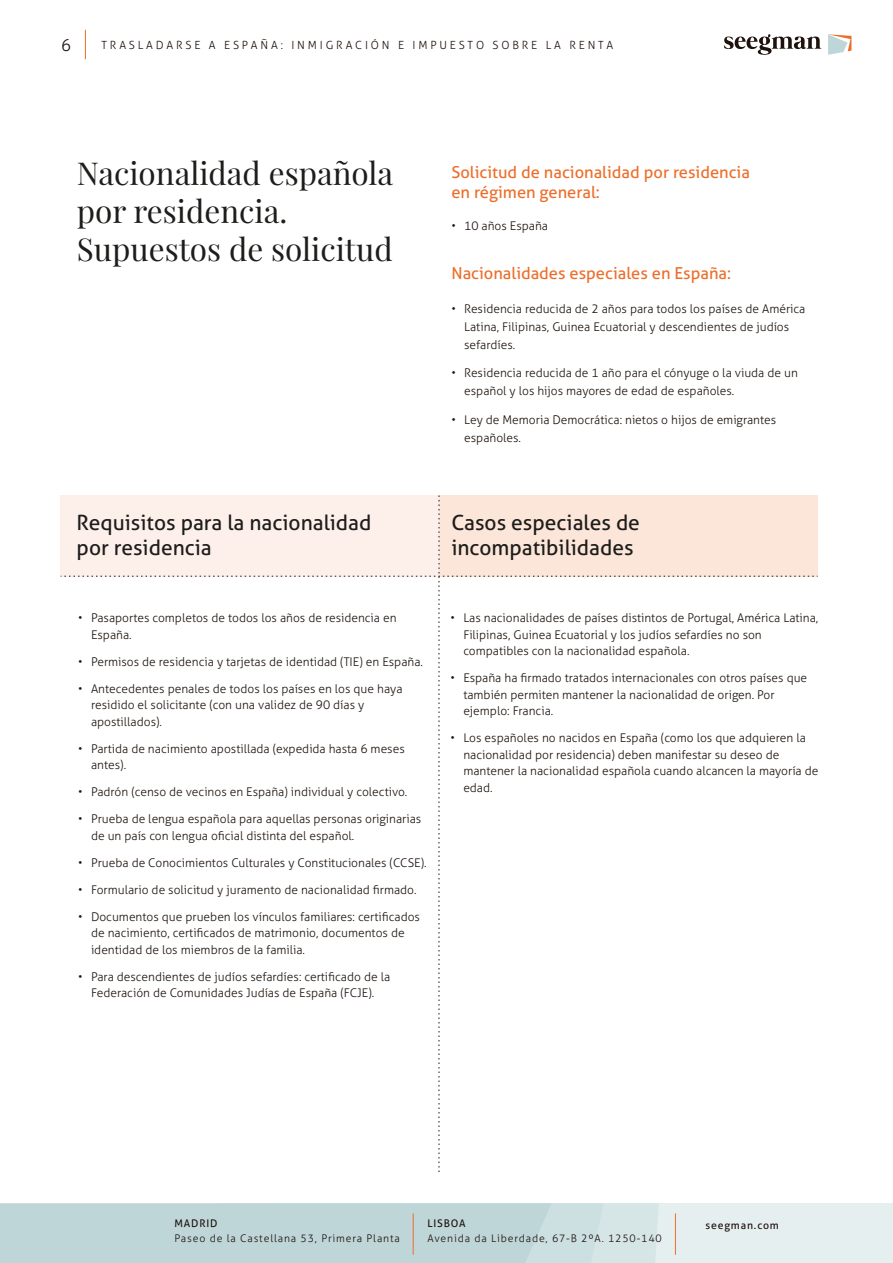
<style>
.page{position:relative;width:893px;height:1263px;background:#fff}
.page>*{position:absolute;margin:0;border:0;box-sizing:border-box;transform-origin:0 0}
.t1{font:31.5px/37.8px "Playfair Display";color:#1d1d1b}
.t2{font:21px/25.2px "Aller";color:#1d1d1b}
.t3{font:16.5px/19.8px "Aller";color:#ed6e2b}
.t4{font:300 16.5px "Aller";color:#1e120d}
.t5{font:300 12px/16.5px "Aller";color:#1f140f}
.t6{font:300 11.25px "Aller";letter-spacing:.25em;color:#1e120d}
.t7{font:300 10.5px "Aller";letter-spacing:.08em;color:#1e120d}
.t8{font:10.5px "Aller";letter-spacing:.08em;color:#1e120d}
</style>
<div class="page">
<div style="left:0;top:1203px;width:893px;height:60px;background:#e6eff0"></div>
<svg style="left:0;top:1203px;width:659px;height:60px"></svg>
<hr style="left:413px;top:1213px;width:1px;height:41px;background:#ed6e2b">
<hr style="left:675px;top:1213px;width:1px;height:41px;background:#ed6e2b">
<svg style="left:85px;top:30px;width:1px;height:29px"></svg>
<svg style="left:724px;top:34px;width:97px;height:21px"></svg>
<svg style="left:828px;top:34px;width:23px;height:21px"></svg>
<svg style="left:61px;top:495px;width:757px;height:677px"></svg>
<h3 class="t4" style="left:61px;top:35px;width:11px">6</h3>
<p class="t6" style="left:102px;top:38px;width:513px">TRASLADARSE A ESPAÑA: INMIGRACIÓN E IMPUESTO SOBRE LA RENTA</p>
<h1 class="t1" style="left:77px;top:154px;width:318px">Nacionalidad española por residencia.<br>Supuestos de solicitud</h1>
<h3 class="t3" style="left:451px;top:162px;width:300px">Solicitud de nacionalidad por residencia en régimen general:</h3>
<p class="t5" style="left:451px;top:217px;width:98px">• 10 años España</p>
<h3 class="t3" style="left:451px;top:263px;width:281px">Nacionalidades especiales en España:</h3>
<p class="t5" style="left:464px;top:299px;width:343px;line-height:18px;text-indent:-13px">• Residencia reducida de 2 años para todos los países de América<br>Latina, Filipinas, Guinea Ecuatorial y descendientes de judíos sefardíes.</p>
<p class="t5" style="left:464px;top:364px;width:335px;line-height:18px;text-indent:-13px">• Residencia reducida de 1 año para el cónyuge o la viuda de un español y los hijos mayores de edad de españoles.</p>
<p class="t5" style="left:464px;top:410px;width:314px;line-height:18px;text-indent:-13px">• Ley de Memoria Democrática: nietos o hijos de emigrantes españoles.</p>
<h2 class="t2" style="left:77px;top:509px;width:296px">Requisitos para la nacionalidad por residencia</h2>
<p class="t5" style="left:91px;top:610px;width:307px;text-indent:-13px">• Pasaportes completos de todos los años de residencia en<br>España.</p>
<p class="t5" style="left:78px;top:653px;width:346px">• Permisos de residencia y tarjetas de identidad (TIE) en España.</p>
<p class="t5" style="left:91px;top:680px;width:313px;text-indent:-13px">• Antecedentes penales de todos los países en los que haya residido el solicitante (con una validez de 90 días y apostillados).</p>
<p class="t5" style="left:91px;top:740px;width:315px;text-indent:-13px">• Partida de nacimiento apostillada (expedida hasta 6 meses antes).</p>
<p class="t5" style="left:78px;top:784px;width:331px">• Padrón (censo de vecinos en España) individual y colectivo.</p>
<p class="t5" style="left:91px;top:811px;width:332px;text-indent:-13px">• Prueba de lengua española para aquellas personas originarias de un país con lengua oficial distinta del español.</p>
<p class="t5" style="left:78px;top:854px;width:350px">• Prueba de Conocimientos Culturales y Constitucionales (CCSE).</p>
<p class="t5" style="left:78px;top:881px;width:340px">• Formulario de solicitud y juramento de nacionalidad firmado.</p>
<p class="t5" style="left:91px;top:908px;width:330px;text-indent:-13px">• Documentos que prueben los vínculos familiares: certificados de nacimiento, certificados de matrimonio, documentos de identidad de los miembros de la familia.</p>
<p class="t5" style="left:78px;top:968px;width:313px;text-align:center">• Para descendientes de judíos sefardíes: certificado de la<br>Federación de Comunidades Judías de España (FCJE).</p>
<h2 class="t2" style="left:451px;top:509px;width:190px">Casos especiales de incompatibilidades</h2>
<p class="t5" style="left:463px;top:610px;width:357px;text-indent:-13px">• Las nacionalidades de países distintos de Portugal, América Latina,<br>Filipinas, Guinea Ecuatorial y los judíos sefardíes no son compatibles con la nacionalidad española.</p>
<p class="t5" style="left:463px;top:670px;width:345px;text-indent:-13px">• España ha firmado tratados internacionales con otros países que también permiten mantener la nacionalidad de origen. Por ejemplo: Francia.</p>
<p class="t5" style="left:463px;top:730px;width:357px;text-indent:-13px">• Los españoles no nacidos en España (como los que adquieren la nacionalidad por residencia) deben manifestar su deseo de mantener la nacionalidad española cuando alcancen la mayoría de edad.</p>
<p class="t8" style="left:174px;top:1217px;width:45px">MADRID</p>
<p class="t7" style="left:174px;top:1232px;width:227px">Paseo de la Castellana 53, Primera Planta</p>
<p class="t8" style="left:427px;top:1217px;width:40px">LISBOA</p>
<p class="t7" style="left:427px;top:1232px;width:236px">Avenida da Liberdade, 67-B 2ºA. 1250-140</p>
<p class="t8" style="left:705px;top:1218px;width:75px">seegman.com</p>
</div>
